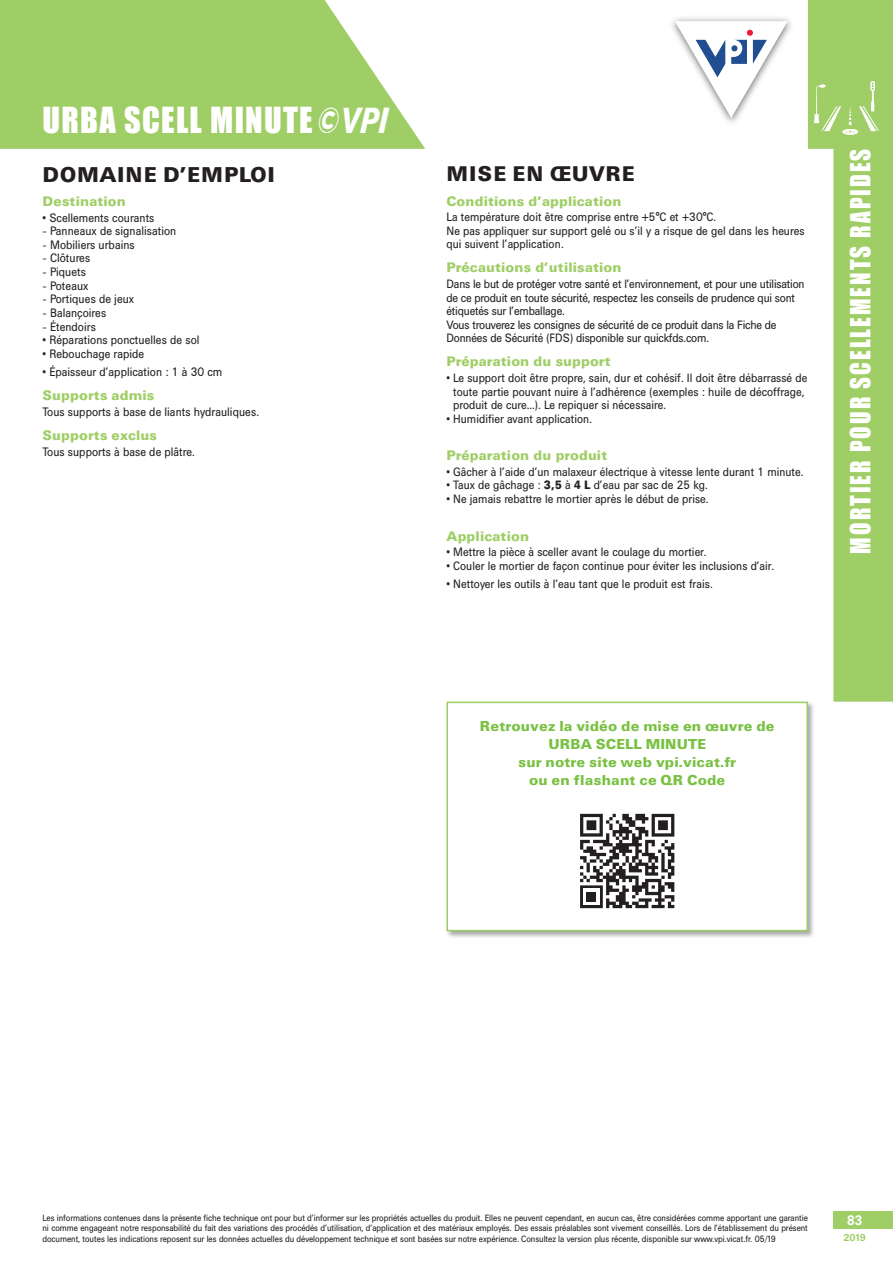
<style>
.page{position:relative;width:893px;height:1263px;background:#fff}
.page>*{position:absolute;margin:0;border:0;box-sizing:border-box;transform-origin:0 0}
.Nom_fond_blanc_page{font:33px "Impact";letter-spacing:.04em;color:#fff}
.Nom_des_familles_ban{font:25.5px "Impact";letter-spacing:.09em;color:#fff;scale:.9 1}
.Argument_Principal{font:900 21.15px "Univers BQ";letter-spacing:.02em;color:#231f20}
.Argument_Principal-2{font:900 21px "Univers BQ";letter-spacing:.04em;color:#231f20}
.t1{font:15px/18px "Univers U75";letter-spacing:.01em;color:#79c142;text-align:center}
.Entete-texte_maconne{font:900 13.65px "Univers BQ";letter-spacing:.01em;color:#9fce66}
.Folios{font:700 13.5px "Univers BQ";color:#fff;scale:.9 1}
.texte{font:12.15px "Univers BQ";color:#231f20;scale:.9 1}
.texte-2{font:12px/13.5px "Univers BQ";color:#231f20;scale:.9 1}
.texte-3{font:12px/13.5px "Univers BQ";letter-spacing:-.02em;color:#231f20;scale:.9 1}
.Folio_découpage_Carr{font:700 9.75px "Univers BQ";color:#9fce66}
.texte-4{font:9px/10.5px "Univers BQ";letter-spacing:-.01em;color:#231f20;text-align:justify;scale:.9 1}
.s1{font-family:"Univers BQ";font-weight:900;font-style:italic;font-size:36px}
.s2{font-weight:900}
</style>
<div class="page">
<svg style="left:808px;top:0;width:85px;height:702px;fill:#9fce66"></svg>
<svg style="left:0;top:0;width:425px;height:149px;background:#a9d377"></svg>
<div style="left:833px;top:1212px;width:60px;height:17px;background:#9fce66"></div>
<img style="left:672px;top:17px;width:119px;height:106px">
<svg style="left:675px;top:21px;width:113px;height:97px"></svg>
<div style="left:842px;top:129px;width:16px;height:6px;border:1px solid #fff;border-radius:50%"></div>
<svg style="left:814px;top:83px;width:65px;height:51px;background:#acd47c"></svg>
<div style="left:445px;top:700px;width:371px;height:239px;background:#231f20;opacity:.4"></div>
<div style="left:446px;top:702px;width:362px;height:229px;background:#fff;border:2px solid #9fce66"></div>
<svg style="left:580px;top:813px;width:95px;height:96px"></svg>
<svg style="left:580px;top:814px;width:94px;height:94px"></svg>
<p class="Nom_fond_blanc_page" style="left:43px;top:100px;width:347px">URBA SCELL MINUTE<span class="s1">©VPI</span></p>
<p class="Argument_Principal" style="left:43px;top:162px;width:234px">DOMAINE D’EMPLOI</p>
<p class="Entete-texte_maconne" style="left:43px;top:193px;width:85px">Destination</p>
<p class="texte" style="left:43px;top:210px;width:126px">• Scellements courants</p>
<p class="texte" style="left:43px;top:224px;width:150px">- Panneaux de signalisation</p>
<p class="texte" style="left:43px;top:238px;width:104px">- Mobiliers urbains</p>
<p class="texte" style="left:43px;top:251px;width:55px">- Clôtures</p>
<p class="texte" style="left:43px;top:265px;width:50px">- Piquets</p>
<p class="texte" style="left:43px;top:279px;width:52px">- Poteaux</p>
<p class="texte" style="left:43px;top:292px;width:103px">- Portiques de jeux</p>
<p class="texte" style="left:43px;top:306px;width:72px">- Balançoires</p>
<p class="texte" style="left:43px;top:320px;width:61px">- Étendoirs</p>
<p class="texte" style="left:43px;top:333px;width:176px">• Réparations ponctuelles de sol</p>
<p class="texte" style="left:43px;top:347px;width:115px">• Rebouchage rapide</p>
<p class="texte" style="left:43px;top:365px;width:201px">• Épaisseur d’application : 1 à 30 cm</p>
<p class="Entete-texte_maconne" style="left:43px;top:388px;width:113px">Supports admis</p>
<p class="texte" style="left:43px;top:405px;width:242px">Tous supports à base de liants hydrauliques.</p>
<p class="Entete-texte_maconne" style="left:43px;top:428px;width:116px">Supports exclus</p>
<p class="texte" style="left:43px;top:445px;width:171px">Tous supports à base de plâtre.</p>
<p class="Argument_Principal-2" style="left:446px;top:162px;width:190px">MISE EN ŒUVRE</p>
<p class="Entete-texte_maconne" style="left:446px;top:193px;width:177px">Conditions d’application</p>
<p class="texte-2" style="left:446px;top:211px;width:301px">La température doit être comprise entre +5°C et +30°C.</p>
<p class="texte-2" style="left:446px;top:224px;width:399px">Ne pas appliquer sur support gelé ou s’il y a risque de gel dans les heures qui suivent l’application.</p>
<p class="Entete-texte_maconne" style="left:446px;top:260px;width:177px">Précautions d’utilisation</p>
<p class="texte-3" style="left:446px;top:277px;width:399px">Dans le but de protéger votre santé et l’environnement, et pour une utilisation de ce produit en toute sécurité, respectez les conseils de prudence qui sont étiquetés sur l’emballage.</p>
<p class="texte-3" style="left:446px;top:318px;width:368px">Vous trouverez les consignes de sécurité de ce produit dans la Fiche de<br>Données de Sécurité (FDS) disponible sur quickfds.com.</p>
<p class="Entete-texte_maconne" style="left:446px;top:354px;width:165px">Préparation du support</p>
<p class="texte-2" style="left:453px;top:371px;width:395px;text-indent:-7px">• Le support doit être propre, sain, dur et cohésif. Il doit être débarrassé de toute partie pouvant nuire à l’adhérence (exemples : huile de décoffrage, produit de cure...). Le repiquer si nécessaire.</p>
<p class="texte-2" style="left:446px;top:412px;width:163px">• Humidifier avant application.</p>
<p class="Entete-texte_maconne" style="left:446px;top:448px;width:162px">Préparation du produit</p>
<p class="texte-2" style="left:446px;top:465px;width:398px">• Gâcher à l’aide d’un malaxeur électrique à vitesse lente durant 1 minute.</p>
<p class="texte-2" style="left:446px;top:479px;width:292px">• Taux de gâchage : <span class="s2">3,5</span> à <span class="s2">4 L</span> d’eau par sac de 25 kg.</p>
<p class="texte-2" style="left:446px;top:492px;width:293px">• Ne jamais rebattre le mortier après le début de prise.</p>
<p class="Entete-texte_maconne" style="left:446px;top:528px;width:84px">Application</p>
<p class="texte-2" style="left:446px;top:546px;width:290px">• Mettre la pièce à sceller avant le coulage du mortier.</p>
<p class="texte-2" style="left:446px;top:559px;width:365px">• Couler le mortier de façon continue pour éviter les inclusions d’air.</p>
<p class="texte-2" style="left:446px;top:577px;width:297px">• Nettoyer les outils à l’eau tant que le produit est frais.</p>
<p class="Nom_des_familles_ban" style="left:845px;top:554px;width:451px;rotate:-90deg">MORTIER POUR SCELLEMENTS RAPIDES</p>
<p class="t1" style="left:480px;top:718px;width:296px">Retrouvez la vidéo de mise en œuvre de<br>URBA SCELL MINUTE<br>sur notre site web vpi.vicat.fr<br>ou en flashant ce QR Code</p>
<p class="texte-4" style="left:43px;top:1212px;width:852px">Les informations contenues dans la présente fiche technique ont pour but d’informer sur les propriétés actuelles du produit. Elles ne peuvent cependant, en aucun cas, être considérées comme apportant une garantie ni comme engageant notre responsabilité du fait des variations des procédés d’utilisation, d’application et des matériaux employés. Des essais préalables sont vivement conseillés. Lors de l’établissement du présent document, toutes les indications reposent sur les données actuelles du développement technique et sont basées sur notre expérience. Consultez la version plus récente, disponible sur www.vpi.vicat.fr. 05/19</p>
<p class="Folios" style="left:847px;top:1213px;width:19px">83</p>
<p class="Folio_découpage_Carr" style="left:843px;top:1232px;width:24px">2019</p>
</div>
